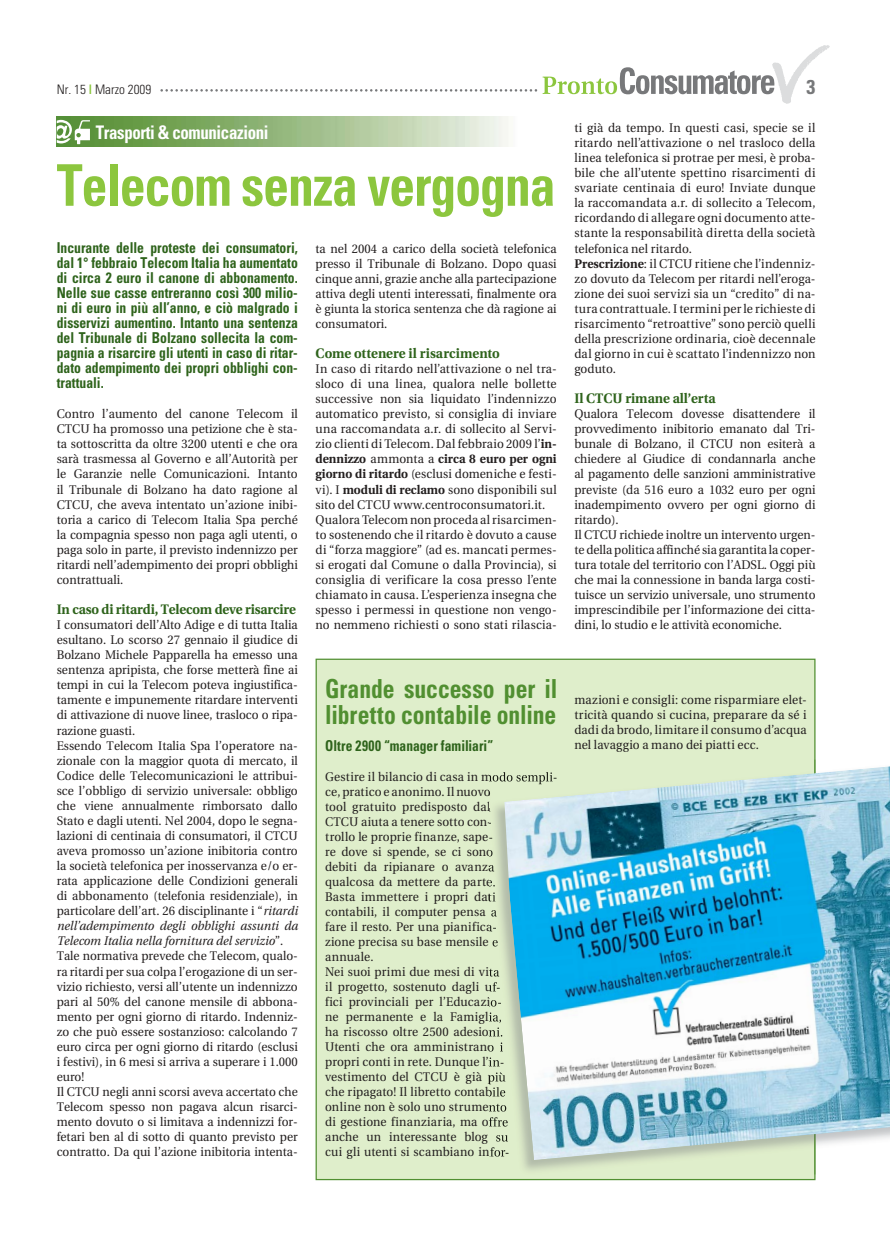
<style>
.page{position:relative;width:890px;height:1244px;background:#fff}
.page>*{position:absolute;margin:0;border:0;box-sizing:border-box;transform-origin:0 0}
.t1{font:700 condensed 57.5px "Univers";letter-spacing:-.02em;color:#8cc63e;scale:.9 1}
.t2{font:700 condensed 26.25px/26.2px "Univers";color:#518f31;scale:.9 1}
.t3{font:700 condensed 20px "Univers";color:#77787a}
.t4{font:700 condensed 18.75px "Univers";letter-spacing:-.02em;color:#fff;scale:.9 1}
.t5{font:700 condensed 15px/15px "Univers";color:#2e631b;text-align:justify;scale:.91 1}
.t6{font:700 condensed 15px "Univers";color:#2e631b;scale:.9 1}
.t7{font:700 13.75px "Utopia";letter-spacing:-.005em;color:#2e631b;scale:.95 1}
.t8{font:300 condensed 13.12px "Univers";color:#231f1f}
.t9{font:12.5px/15px "Utopia";color:#231f1f;scale:.95 1}
.s1{font-weight:700;color:#8cc63e}
.s2{font-style:italic}
.s3{font-weight:700}
</style>
<div class="page">
<svg style="left:160px;top:45px;width:669px;height:59px"></svg>
<div style="left:315px;top:658px;width:500px;height:522px;background:#dfeecb"></div>
<img style="left:57px;top:117px;width:452px;height:30px">
<svg style="left:57px;top:120px;width:33px;height:24px"></svg>
<img style="left:489px;top:759px;width:327px;height:415px">
<img style="left:814px;top:759px;width:1px;height:415px">
<img style="left:489px;top:772px;width:14px;height:12px">
<svg style="left:489px;top:787px;width:2px;height:39px"></svg>
<svg style="left:489px;top:832px;width:9px;height:117px"></svg>
<svg style="left:489px;top:967px;width:13px;height:57px"></svg>
<img style="left:489px;top:1027px;width:14px;height:9px">
<img style="left:489px;top:1042px;width:14px;height:9px">
<img style="left:489px;top:1057px;width:14px;height:12px">
<img style="left:489px;top:1072px;width:14px;height:12px">
<img style="left:489px;top:1087px;width:14px;height:12px">
<img style="left:489px;top:1102px;width:14px;height:9px">
<img style="left:489px;top:1117px;width:14px;height:12px">
<img style="left:489px;top:1132px;width:14px;height:12px">
<img style="left:489px;top:1147px;width:14px;height:12px">
<img style="left:503px;top:766px;width:386px;height:394px">
<p class="t8" style="left:57px;top:84px;width:96px">Nr. 15 <span class="s1">|</span> Marzo 2009</p>
<h3 class="t3" style="left:806px;top:79px;width:10px">3</h3>
<h3 class="t4" style="left:96px;top:126px;width:194px">Trasporti &amp; comunicazioni</h3>
<h1 class="t1" style="left:57px;top:164px;width:555px">Telecom senza vergogna</h1>
<p class="t5" style="left:57px;top:241px;width:266px">Incurante delle proteste dei consumatori, dal 1° febbraio Telecom Italia ha aumentato di circa 2 euro il canone di abbonamento.<br>Nelle sue casse entreranno così 300 milio&shy;ni di euro in più all’anno, e ciò malgrado i disservizi aumentino. Intanto una sentenza del Tribunale di Bolzano sollecita la com&shy;pagnia a risarcire gli utenti in caso di ritar&shy;dato adempimento dei propri obblighi con&shy;trattuali.</p>
<p class="t9" style="left:57px;top:407px;width:255px;text-align:justify">Contro l’aumento del canone Telecom il CTCU ha promosso una petizione che è sta&shy;ta sottoscritta da oltre 3200 utenti e che ora sarà trasmessa al Governo e all’Autorità per le Garanzie nelle Comunicazioni. Intanto il Tribunale di Bolzano ha dato ragione al CTCU, che aveva intentato un’azione inibi&shy;toria a carico di Telecom Italia Spa perché la compagnia spesso non paga agli utenti, o paga solo in parte, il previsto indennizzo per ritardi nell’adempimento dei propri obblighi contrattuali.</p>
<p class="t7" style="left:57px;top:604px;width:253px">In caso di ritardi, Telecom deve risarcire</p>
<p class="t9" style="left:57px;top:618px;width:255px">I consumatori dell’Alto Adige e di tutta Italia esultano. Lo scorso 27 gennaio il giudice di Bolzano Michele Papparella ha emesso una sentenza apripista, che forse metterà fine ai tempi in cui la Telecom poteva ingiustifica&shy;tamente e impunemente ritardare interventi di attivazione di nuove linee, trasloco o ripa&shy;razione guasti.<br>Essendo Telecom Italia Spa l’operatore na&shy;zionale con la maggior quota di mercato, il Codice delle Telecomunicazioni le attribui&shy;sce l’obbligo di servizio universale: obbligo che viene annualmente rimborsato dallo Stato e dagli utenti. Nel 2004, dopo le segna&shy;lazioni di centinaia di consumatori, il CTCU aveva promosso un’azione inibitoria contro la società telefonica per inosservanza e/o er&shy;rata applicazione delle Condizioni generali di abbonamento (telefonia residenziale), in particolare dell’art. 26 disciplinante i “<span class="s2">ritardi nell’adempimento degli obblighi assunti da Telecom Italia nella fornitura del servizio</span>”.<br>Tale normativa prevede che Telecom, qualo&shy;ra ritardi per sua colpa l’erogazione di un ser&shy;vizio richiesto, versi all’utente un indennizzo pari al 50% del canone mensile di abbona&shy;mento per ogni giorno di ritardo. Indenniz&shy;zo che può essere sostanzioso: calcolando 7 euro circa per ogni giorno di ritardo (esclusi i festivi), in 6 mesi si arriva a superare i 1.000 euro!<br>Il CTCU negli anni scorsi aveva accertato che Telecom spesso non pagava alcun risarci&shy;mento dovuto o si limitava a indennizzi for&shy;fetari ben al di sotto di quanto previsto per contratto. Da qui l’azione inibitoria intenta-</p>
<p class="t9" style="left:315px;top:242px;width:255px;text-align:justify">ta nel 2004 a carico della società telefonica presso il Tribunale di Bolzano. Dopo quasi cinque anni, grazie anche alla partecipazione attiva degli utenti interessati, finalmente ora è giunta la storica sentenza che dà ragione ai consumatori.</p>
<p class="t7" style="left:315px;top:348px;width:195px">Come ottenere il risarcimento</p>
<p class="t9" style="left:315px;top:362px;width:255px">In caso di ritardo nell’attivazione o nel tra&shy;sloco di una linea, qualora nelle bollette successive non sia liquidato l’indennizzo automatico previsto, si consiglia di inviare una raccomandata a.r. di sollecito al Servi&shy;zio clienti di Telecom. Dal febbraio 2009 l’<span class="s3">in&shy;dennizzo</span> ammonta a <span class="s3">circa 8 euro per ogni giorno di ritardo</span> (esclusi domeniche e festi&shy;vi). I <span class="s3">moduli di reclamo</span> sono disponibili sul sito del CTCU www.centroconsumatori.it.<br>Qualora Telecom non proceda al risarcimen&shy;to sostenendo che il ritardo è dovuto a cause di “forza maggiore” (ad es. mancati permes&shy;si erogati dal Comune o dalla Provincia), si consiglia di verificare la cosa presso l’ente chiamato in causa. L’esperienza insegna che spesso i permessi in questione non vengo&shy;no nemmeno richiesti o sono stati rilascia-</p>
<h2 class="t2" style="left:325px;top:678px;width:259px">Grande successo per il libretto contabile online</h2>
<p class="t6" style="left:325px;top:740px;width:188px">Oltre 2900 “manager familiari”</p>
<p class="t9" style="left:325px;top:771px;width:246px">Gestire il bilancio di casa in modo sempli&shy;ce, pratico e anonimo. Il nuovo<br>tool gratuito predisposto dal<br>CTCU aiuta a tenere sotto con-<br>trollo le proprie finanze, sape-<br>re dove si spende, se ci sono<br>debiti da ripianare o avanza<br>qualcosa da mettere da parte.<br>Basta immettere i propri dati<br>contabili, il computer pensa a<br>fare il resto. Per una pianifica-<br>zione precisa su base mensile e<br>annuale.<br>Nei suoi primi due mesi di vita<br>il progetto, sostenuto dagli uf-<br>fici provinciali per l’Educazio-<br>ne permanente e la Famiglia,<br>ha riscosso oltre 2500 adesioni.<br>Utenti che ora amministrano i<br>propri conti in rete. Dunque l’in&shy;vestimento del CTCU è già più<br>che ripagato! Il libretto contabile<br>online non è solo uno strumento<br>di gestione finanziaria, ma offre<br>anche un interessante blog su<br>cui gli utenti si scambiano infor-</p>
<p class="t9" style="left:574px;top:121px;width:255px">ti già da tempo. In questi casi, specie se il ritardo nell’attivazione o nel trasloco della linea telefonica si protrae per mesi, è proba&shy;bile che all’utente spettino risarcimenti di svariate centinaia di euro! Inviate dunque la raccomandata a.r. di sollecito a Telecom, ricordando di allegare ogni documento atte&shy;stante la responsabilità diretta della società telefonica nel ritardo.<br><span class="s3">Prescrizione</span>: il CTCU ritiene che l’indenniz&shy;zo dovuto da Telecom per ritardi nell’eroga&shy;zione dei suoi servizi sia un “credito” di na&shy;tura contrattuale. I termini per le richieste di risarcimento “retroattive” sono perciò quelli della prescrizione ordinaria, cioè decennale dal giorno in cui è scattato l’indennizzo non goduto.</p>
<p class="t7" style="left:574px;top:393px;width:150px">Il CTCU rimane all’erta</p>
<p class="t9" style="left:574px;top:407px;width:255px">Qualora Telecom dovesse disattendere il provvedimento inibitorio emanato dal Tri&shy;bunale di Bolzano, il CTCU non esiterà a chiedere al Giudice di condannarla anche al pagamento delle sanzioni amministrative previste (da 516 euro a 1032 euro per ogni inadempimento ovvero per ogni giorno di ritardo).<br>Il CTCU richiede inoltre un intervento urgen&shy;te della politica affinché sia garantita la coper&shy;tura totale del territorio con l’ADSL. Oggi più che mai la connessione in banda larga costi&shy;tuisce un servizio universale, uno strumento imprescindibile per l’informazione dei citta&shy;dini, lo studio e le attività economiche.</p>
<p class="t9" style="left:574px;top:693px;width:246px;text-align:justify">mazioni e consigli: come risparmiare elet&shy;tricità quando si cucina, preparare da sé i dadi da brodo, limitare il consumo d’acqua nel lavaggio a mano dei piatti ecc.</p>
</div>
